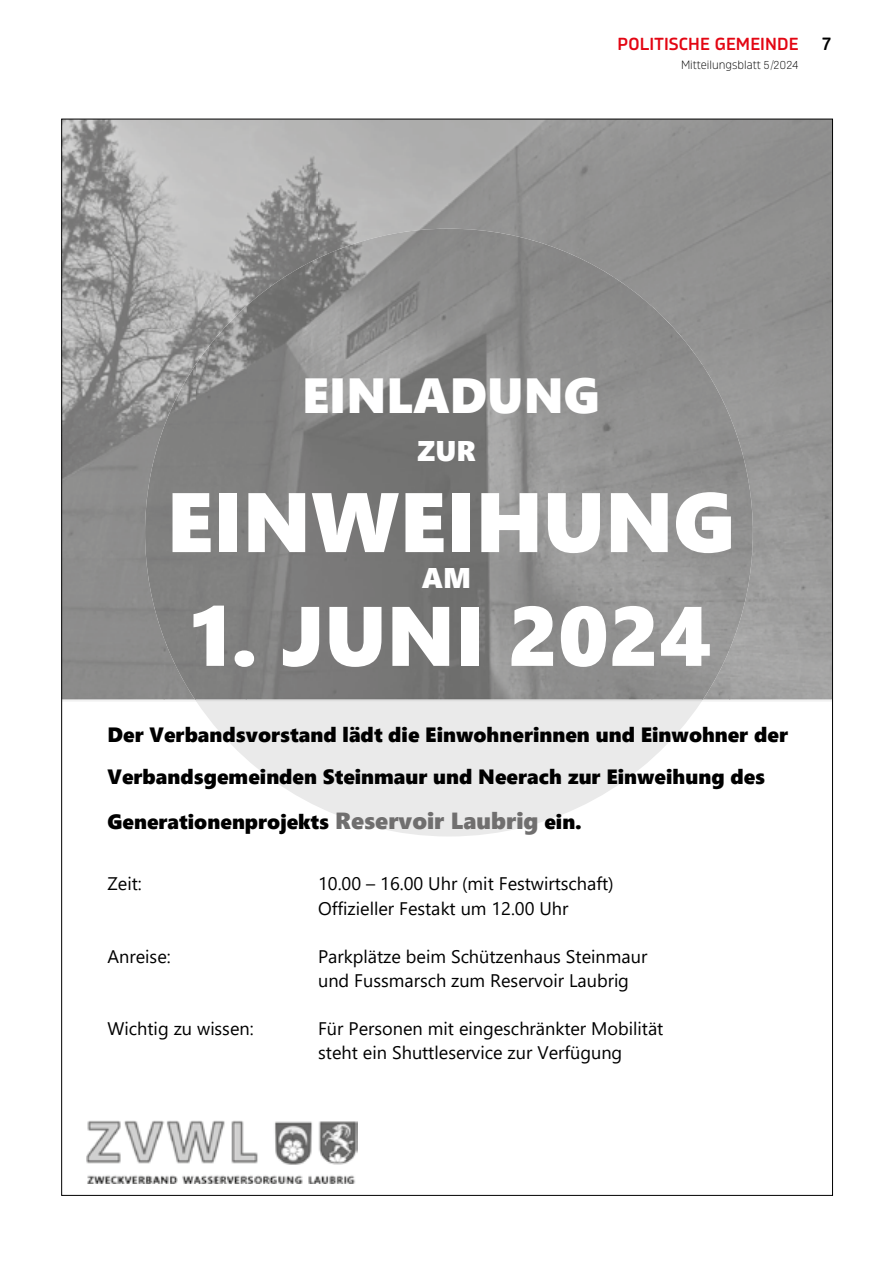
<style>
.page{position:relative;width:893px;height:1263px;background:#fff}
.page>*{position:absolute;margin:0;border:0;box-sizing:border-box;transform-origin:0 0}
.t1{font:84.15px "Segoe UI Black";color:#fff}
.t2{font:49.2px "Segoe UI Black";color:#fff}
.t3{font:28.5px "Segoe UI Black";color:#fff}
.t4{font:20.7px/42px "Segoe UI Black";color:#000}
.t5{font:18.15px/24.2px "Segoe UI";color:#000}
.t6{font:600 18px "Amfibia";color:#000}
.t7{font:600 17.4px "Amfibia";letter-spacing:.01em;color:#e30613}
.t8{font:300 12px "Amfibia";color:#000}
.s1{font-size:11.7px}
.s2{font-size:23.25px;color:#706f6f}
</style>
<div class="page">
<img style="left:63px;top:121px;width:255px;height:208px">
<img style="left:318px;top:121px;width:513px;height:156px">
<img style="left:63px;top:329px;width:132px;height:106px">
<svg style="left:197px;top:702px;width:504px;height:134px;fill:#eaeaea"></svg>
<svg style="left:63px;top:699px;width:768px;height:3px"></svg>
<img style="left:246px;top:229px;width:406px;height:470px">
<img style="left:195px;top:306px;width:52px;height:393px">
<img style="left:651px;top:306px;width:52px;height:393px">
<img style="left:145px;top:364px;width:51px;height:335px">
<img style="left:702px;top:364px;width:51px;height:335px">
<img style="left:86px;top:1120px;width:271px;height:63px">
<p class="t7" style="left:617px;top:33px;width:183px">POLITISCHE GEMEINDE</p>
<p class="t8" style="left:681px;top:58px;width:119px">Mitteilungsblatt <span class="s1">5</span>/<span class="s1">2024</span></p>
<p class="t6" style="left:822px;top:33px;width:11px">7</p>
<h2 class="t2" style="left:302px;top:360px;width:299px">EINLADUNG</h2>
<h3 class="t3" style="left:417px;top:430px;width:60px">ZUR</h3>
<h1 class="t1" style="left:167px;top:461px;width:569px">EINWEIHUNG</h1>
<h3 class="t3" style="left:422px;top:557px;width:51px">AM</h3>
<h1 class="t1" style="left:190px;top:575px;width:523px">1. JUNI 2024</h1>
<p class="t4" style="left:107px;top:712px;width:682px">Der Verbandsvorstand lädt die Einwohnerinnen und Einwohner der<br>Verbandsgemeinden Steinmaur und Neerach zur Einweihung des</p>
<p class="t4" style="left:107px;top:799px;width:476px">Generationenprojekts <span class="s2">Reservoir Laubrig</span> ein.</p>
<p class="t5" style="left:107px;top:870px;width:36px">Zeit:</p>
<p class="t5" style="left:318px;top:870px;width:297px">10.00 – 16.00 Uhr (mit Festwirtschaft)<br>Offizieller Festakt um 12.00 Uhr</p>
<p class="t5" style="left:107px;top:943px;width:65px">Anreise:</p>
<p class="t5" style="left:318px;top:943px;width:331px">Parkplätze beim Schützenhaus Steinmaur und Fussmarsch zum Reservoir Laubrig</p>
<p class="t5" style="left:108px;top:1015px;width:148px">Wichtig zu wissen:</p>
<p class="t5" style="left:318px;top:1015px;width:347px">Für Personen mit eingeschränkter Mobilität steht ein Shuttleservice zur Verfügung</p>
</div>
